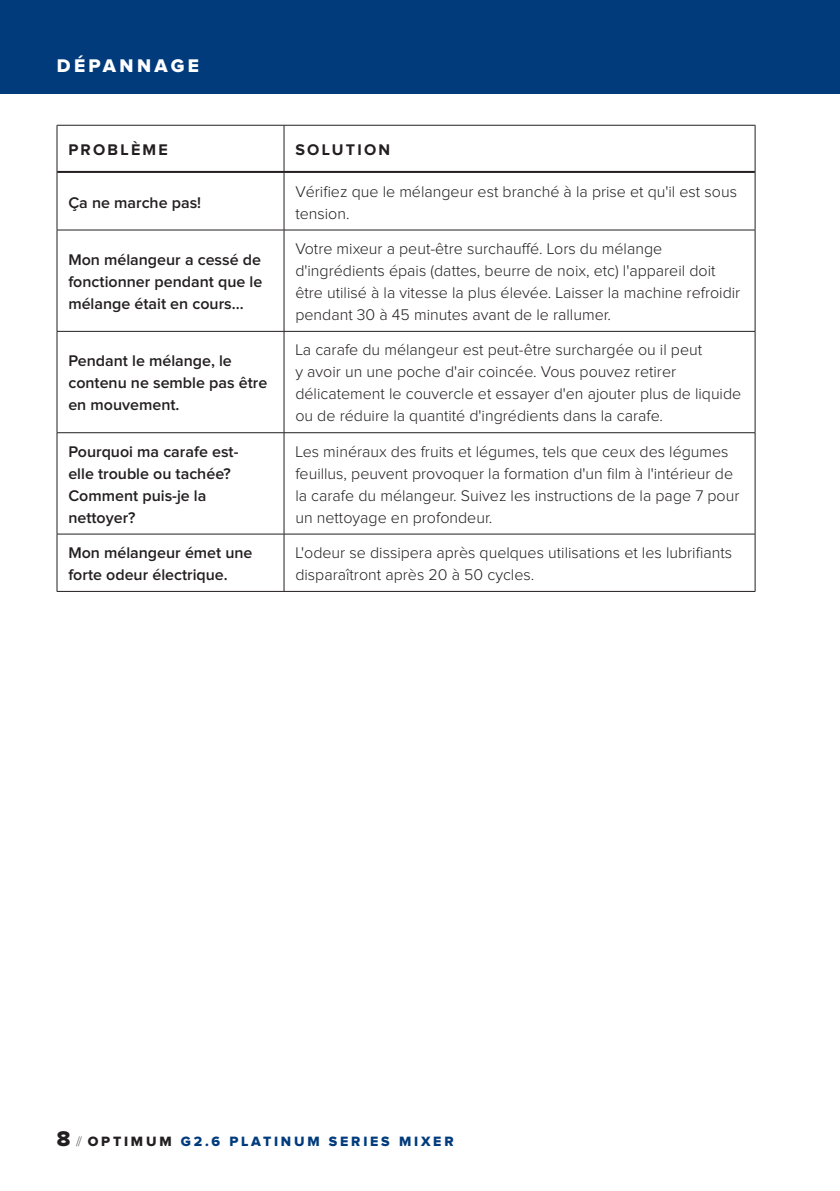
<style>
.page{position:relative;width:840px;height:1191px;background:#fff}
.page>*{position:absolute;margin:0;border:0;box-sizing:border-box;transform-origin:0 0}
.Page_Header_Right_Pa{font:19px "Proxima Nova Extrabld";letter-spacing:.18em;color:#fff}
.Body_Table_ENGLISH{font:300 16px/22px "Proxima Nova";color:#231f20}
.Body_Table_ENGLISH-2{font:600 16px/22px "Proxima Nova";color:#231f20}
.Table_header{font:700 16px "Proxima Nova";letter-spacing:.14em;color:#231f20}
.t1{font:14px "Proxima Nova Extrabld";letter-spacing:.2em;color:#013b7c}
.s1{font-size:22px;color:#231f20}
.s2{font-family:"Proxima Nova";font-weight:100;color:#231f20}
.s3{color:#231f20}
</style>
<div class="page">
<div style="left:0;top:0;width:839px;height:94px;background:#013b7c"></div>
<hr style="left:57px;top:230px;width:227px;height:1px;background:#231f20">
<hr style="left:284px;top:230px;width:471px;height:1px;background:#231f20">
<hr style="left:57px;top:331px;width:227px;height:1px;background:#231f20">
<hr style="left:284px;top:331px;width:471px;height:1px;background:#231f20">
<hr style="left:57px;top:432px;width:227px;height:1px;background:#231f20">
<hr style="left:284px;top:432px;width:471px;height:1px;background:#231f20">
<hr style="left:57px;top:534px;width:227px;height:1px;background:#231f20">
<hr style="left:284px;top:534px;width:471px;height:1px;background:#231f20">
<hr style="left:754px;top:172px;width:1px;height:58px;background:#231f20">
<hr style="left:754px;top:230px;width:1px;height:101px;background:#231f20">
<hr style="left:754px;top:331px;width:1px;height:101px;background:#231f20">
<hr style="left:754px;top:433px;width:1px;height:101px;background:#231f20">
<hr style="left:754px;top:534px;width:1px;height:57px;background:#231f20">
<hr style="left:284px;top:125px;width:471px;height:1px;background:#231f20">
<hr style="left:754px;top:125px;width:1px;height:47px;background:#231f20">
<hr style="left:284px;top:171px;width:470px;height:2px;background:#231f20">
<hr style="left:57px;top:125px;width:227px;height:1px;background:#231f20">
<hr style="left:57px;top:125px;width:1px;height:47px;background:#231f20">
<hr style="left:283px;top:125px;width:1px;height:46px;background:#231f20">
<hr style="left:57px;top:171px;width:227px;height:2px;background:#231f20">
<hr style="left:57px;top:172px;width:1px;height:58px;background:#231f20">
<hr style="left:283px;top:173px;width:1px;height:57px;background:#231f20">
<hr style="left:57px;top:230px;width:1px;height:101px;background:#231f20">
<hr style="left:283px;top:230px;width:1px;height:101px;background:#231f20">
<hr style="left:57px;top:331px;width:1px;height:101px;background:#231f20">
<hr style="left:283px;top:331px;width:1px;height:101px;background:#231f20">
<hr style="left:57px;top:433px;width:1px;height:101px;background:#231f20">
<hr style="left:283px;top:433px;width:1px;height:101px;background:#231f20">
<hr style="left:57px;top:534px;width:1px;height:57px;background:#231f20">
<hr style="left:283px;top:534px;width:1px;height:57px;background:#231f20">
<hr style="left:57px;top:591px;width:227px;height:1px;background:#231f20">
<hr style="left:284px;top:591px;width:471px;height:1px;background:#231f20">
<p class="Page_Header_Right_Pa" style="left:57px;top:57px;width:144px">DÉPANNAGE</p>
<p class="Table_header" style="left:68px;top:142px;width:101px">PROBLÈME</p>
<p class="Table_header" style="left:295px;top:142px;width:96px">SOLUTION</p>
<p class="Body_Table_ENGLISH-2" style="left:68px;top:192px;width:134px">Ça ne marche pas!</p>
<p class="Body_Table_ENGLISH" style="left:295px;top:181px;width:443px">Vérifiez que le mélangeur est branché à la prise et qu'il est sous tension.</p>
<p class="Body_Table_ENGLISH-2" style="left:68px;top:249px;width:195px;text-align:justify">Mon mélangeur a cessé de fonctionner pendant que le mélange était en cours...</p>
<p class="Body_Table_ENGLISH" style="left:295px;top:238px;width:368px">Votre mixeur a peut-être surchauffé. Lors du mélange</p>
<p class="Body_Table_ENGLISH" style="left:295px;top:260px;width:446px">d'ingrédients épais (dattes, beurre de noix, etc) l'appareil doit être utilisé à la vitesse la plus élevée. Laisser la machine refroidir pendant 30 à 45 minutes avant de le rallumer.</p>
<p class="Body_Table_ENGLISH-2" style="left:68px;top:351px;width:200px">Pendant le mélange, le contenu ne semble pas être en mouvement.</p>
<p class="Body_Table_ENGLISH" style="left:295px;top:340px;width:447px">La carafe du mélangeur est peut-être surchargée ou il peut<br>y avoir un une poche d'air coincée. Vous pouvez retirer délicatement le couvercle et essayer d'en ajouter plus de liquide ou de réduire la quantité d'ingrédients dans la carafe.</p>
<p class="Body_Table_ENGLISH-2" style="left:68px;top:441px;width:171px">Pourquoi ma carafe est&shy;elle trouble ou tachée?<br>Comment puis-je la nettoyer?</p>
<p class="Body_Table_ENGLISH" style="left:295px;top:441px;width:445px">Les minéraux des fruits et légumes, tels que ceux des légumes feuillus, peuvent provoquer la formation d'un film à l'intérieur de la carafe du mélangeur. Suivez les instructions de la page 7 pour un nettoyage en profondeur.</p>
<p class="Body_Table_ENGLISH-2" style="left:68px;top:542px;width:185px">Mon mélangeur émet une forte odeur électrique.</p>
<p class="Body_Table_ENGLISH" style="left:295px;top:542px;width:438px">L'odeur se dissipera après quelques utilisations et les lubrifiants disparaîtront après 20 à 50 cycles.</p>
<p class="t1" style="left:57px;top:1135px;width:398px"><span class="s1">8</span> <span class="s2">//</span> <span class="s3">OPTIMUM</span> G2.6 PLATINUM SERIES MIXER</p>
</div>
